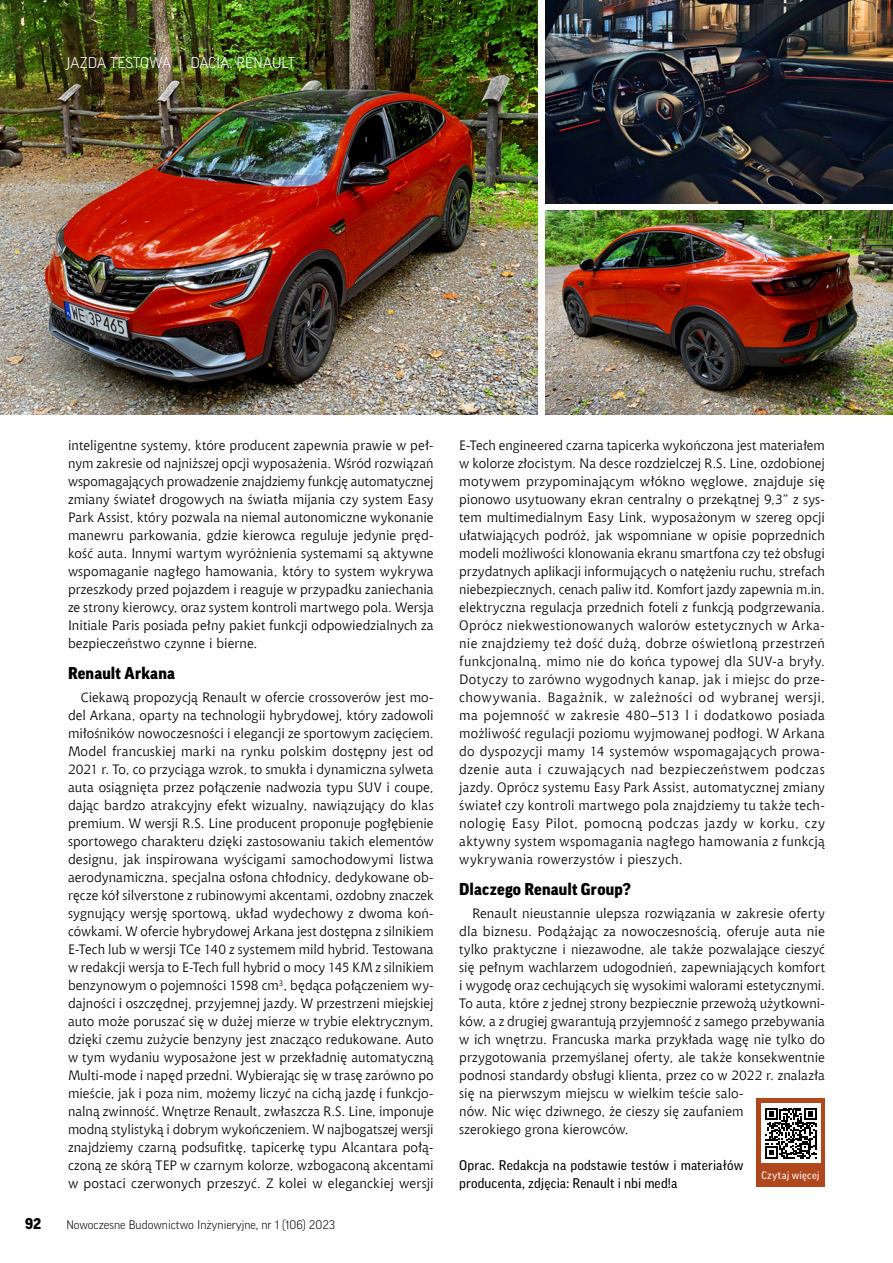
<style>
.page{position:relative;width:893px;height:1263px;background:#fff}
.page>*{position:absolute;margin:0;border:0;box-sizing:border-box;transform-origin:0 0}
.srodtytuly{font:900 16.5px "Good Pro";letter-spacing:.01em;color:#000}
.t1{font:300 15px "Good Pro";letter-spacing:.005em;color:#fff}
.t2{font:900 15px "Good Pro";color:#000}
.text_podstawowy{font:13.5px/18px "Chianti EU";letter-spacing:.005em;color:#000;text-align:justify}
.opis_artykulu{font:13.5px/18px "Good Pro";letter-spacing:.01em;color:#000}
.t3{font:300 12px "Good Pro";color:#000}
.opis_artykulu-2{font:10.5px "Good Pro";letter-spacing:.02em;color:#fff}
</style>
<div class="page">
<img style="left:0;top:0;width:537px;height:414px">
<div style="left:756px;top:1098px;width:69px;height:89px;background:#b1471d"></div>
<div style="left:761px;top:1103px;width:60px;height:60px;background:#fff"></div>
<svg style="left:765px;top:1108px;width:51px;height:51px"></svg>
<img style="left:545px;top:0;width:348px;height:203px">
<img style="left:545px;top:210px;width:348px;height:204px">
<p class="t1" style="left:66px;top:54px;width:230px">JAZDA TESTOWA | DACIA, RENAULT</p>
<p class="text_podstawowy" style="left:68px;top:436px;width:367px">inteligentne systemy, które producent zapewnia prawie w peł&shy;nym zakresie od najniższej opcji wyposażenia. Wśród rozwiązań wspomagających prowadzenie znajdziemy funkcję automatycznej zmiany świateł drogowych na światła mijania czy system Easy Park Assist, który pozwala na niemal autonomiczne wykonanie manewru parkowania, gdzie kierowca reguluje jedynie pręd&shy;kość auta. Innymi wartym wyróżnienia systemami są aktywne wspomaganie nagłego hamowania, który to system wykrywa przeszkody przed pojazdem i reaguje w przypadku zaniechania ze strony kierowcy, oraz system kontroli martwego pola. Wersja Initiale Paris posiada pełny pakiet funkcji odpowiedzialnych za bezpieczeństwo czynne i bierne.</p>
<p class="srodtytuly" style="left:68px;top:664px;width:108px">Renault Arkana</p>
<p class="text_podstawowy" style="left:68px;top:688px;width:367px;text-indent:13px">Ciekawą propozycją Renault w ofercie crossoverów jest mo&shy;del Arkana, oparty na technologii hybrydowej, który zadowoli miłośników nowoczesności i elegancji ze sportowym zacięciem.<br>Model francuskiej marki na rynku polskim dostępny jest od 2021 r. To, co przyciąga wzrok, to smukła i dynamiczna sylweta auta osiągnięta przez połączenie nadwozia typu SUV i coupe, dając bardzo atrakcyjny efekt wizualny, nawiązujący do klas premium. W wersji R.S. Line producent proponuje pogłębienie sportowego charakteru dzięki zastosowaniu takich elementów designu, jak inspirowana wyścigami samochodowymi listwa aerodynamiczna, specjalna osłona chłodnicy, dedykowane ob&shy;ręcze kół silverstone z rubinowymi akcentami, ozdobny znaczek sygnujący wersję sportową, układ wydechowy z dwoma koń&shy;cówkami. W ofercie hybrydowej Arkana jest dostępna z silnikiem E-Tech lub w wersji TCe 140 z systemem mild hybrid. Testowana w redakcji wersja to E-Tech full hybrid o mocy 145 KM z silnikiem benzynowym o pojemności 1598 cm<sup>3</sup>, będąca połączeniem wy&shy;dajności i oszczędnej, przyjemnej jazdy. W przestrzeni miejskiej auto może poruszać się w dużej mierze w trybie elektrycznym, dzięki czemu zużycie benzyny jest znacząco redukowane. Auto w tym wydaniu wyposażone jest w przekładnię automatyczną Multi-mode i napęd przedni. Wybierając się w trasę zarówno po mieście, jak i poza nim, możemy liczyć na cichą jazdę i funkcjo&shy;nalną zwinność. Wnętrze Renault, zwłaszcza R.S. Line, imponuje modną stylistyką i dobrym wykończeniem. W najbogatszej wersji znajdziemy czarną podsufitkę, tapicerkę typu Alcantara połą&shy;czoną ze skórą TEP w czarnym kolorze, wzbogaconą akcentami w postaci czerwonych przeszyć. Z kolei w eleganckiej wersji</p>
<p class="t2" style="left:25px;top:1215px;width:17px">92</p>
<p class="t3" style="left:66px;top:1218px;width:270px">Nowoczesne Budownictwo Inżynieryjne, nr 1 (106) 2023</p>
<p class="text_podstawowy" style="left:459px;top:436px;width:367px">E-Tech engineered czarna tapicerka wykończona jest materiałem w kolorze złocistym. Na desce rozdzielczej R.S. Line, ozdobionej motywem przypominającym włókno węglowe, znajduje się pionowo usytuowany ekran centralny o przekątnej 9,3” z sys&shy;tem multimedialnym Easy Link, wyposażonym w szereg opcji ułatwiających podróż, jak wspomniane w opisie poprzednich modeli możliwości klonowania ekranu smartfona czy też obsługi przydatnych aplikacji informujących o natężeniu ruchu, strefach niebezpiecznych, cenach paliw itd. Komfort jazdy zapewnia m.in. elektryczna regulacja przednich foteli z funkcją podgrzewania.<br>Oprócz niekwestionowanych walorów estetycznych w Arka&shy;nie znajdziemy też dość dużą, dobrze oświetloną przestrzeń funkcjonalną, mimo nie do końca typowej dla SUV-a bryły.<br>Dotyczy to zarówno wygodnych kanap, jak i miejsc do prze&shy;chowywania. Bagażnik, w zależności od wybranej wersji, ma pojemność w zakresie 480–513 l i dodatkowo posiada możliwość regulacji poziomu wyjmowanej podłogi. W Arkana do dyspozycji mamy 14 systemów wspomagających prowa&shy;dzenie auta i czuwających nad bezpieczeństwem podczas jazdy. Oprócz systemu Easy Park Assist, automatycznej zmiany świateł czy kontroli martwego pola znajdziemy tu także tech&shy;nologię Easy Pilot, pomocną podczas jazdy w korku, czy aktywny system wspomagania nagłego hamowania z funkcją wykrywania rowerzystów i pieszych.</p>
<p class="srodtytuly" style="left:459px;top:880px;width:173px">Dlaczego Renault Group?</p>
<p class="text_podstawowy" style="left:459px;top:904px;width:367px;text-align:left;text-indent:13px">Renault nieustannie ulepsza rozwiązania w zakresie oferty dla biznesu. Podążając za nowoczesnością, oferuje auta nie tylko praktyczne i niezawodne, ale także pozwalające cieszyć się pełnym wachlarzem udogodnień, zapewniających komfort i wygodę oraz cechujących się wysokimi walorami estetycznymi.<br>To auta, które z jednej strony bezpiecznie przewożą użytkowni&shy;ków, a z drugiej gwarantują przyjemność z samego przebywania w ich wnętrzu. Francuska marka przykłada wagę nie tylko do przygotowania przemyślanej oferty, ale także konsekwentnie podnosi standardy obsługi klienta, przez co w 2022 r. znalazła się na pierwszym miejscu w wielkim teście salo-<br>nów. Nic więc dziwnego, że cieszy się zaufaniem<br>szerokiego grona kierowców.</p>
<p class="opis_artykulu" style="left:459px;top:1156px;width:286px">Oprac. Redakcja na podstawie testów i materiałów producenta, zdjęcia: Renault i nbi med!a</p>
<p class="opis_artykulu-2" style="left:761px;top:1169px;width:60px">Czytaj więcej</p>
</div>
